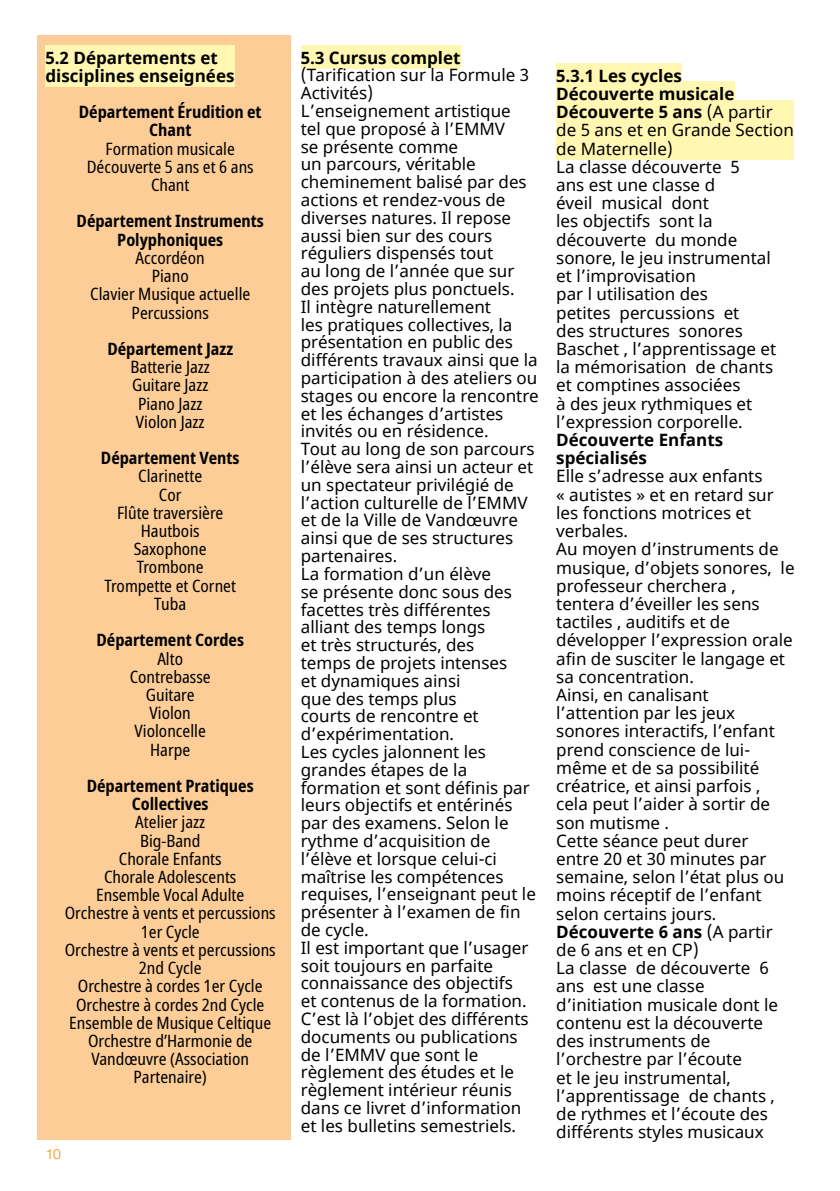
<style>
.page{position:relative;width:840px;height:1191px;background:#fff}
.page>*{position:absolute;margin:0;border:0;box-sizing:border-box;transform-origin:0 0}
.t1{font:17px/17.8px "Noto Sans";color:#000}
.t2{font:condensed 17px/18.2px "Noto Sans";color:#000;text-align:center}
.t3{font:700 condensed 17px/18.2px "Noto Sans";color:#000;text-align:center}
.t4{font:700 17px/18.2px "Noto Sans";color:#000}
.t5{font:300 14px "Helvetica LT Std";color:#f28c00}
.s1{font-weight:700}
</style>
<div class="page">
<div style="left:37px;top:35px;width:254px;height:1105px;background:#fccd96"></div>
<div style="left:45px;top:45px;width:189px;height:42px;background:#fff7b2"></div>
<div style="left:300px;top:45px;width:160px;height:24px;background:#fff7b2"></div>
<div style="left:556px;top:64px;width:125px;height:23px;background:#fff7b2"></div>
<div style="left:556px;top:82px;width:178px;height:23px;background:#fff7b2"></div>
<div style="left:556px;top:100px;width:237px;height:60px;background:#fff7b2"></div>
<p class="t4" style="left:45px;top:49px;width:190px">5.2 Départements et disciplines enseignées</p>
<p class="t3" style="left:79px;top:103px;width:184px">Département Érudition et<br>Chant</p>
<p class="t2" style="left:87px;top:140px;width:168px">Formation musicale<br>Découverte 5 ans et 6 ans<br>Chant</p>
<p class="t3" style="left:76px;top:212px;width:189px">Département Instruments<br>Polyphoniques</p>
<p class="t2" style="left:90px;top:249px;width:162px">Accordéon<br>Piano<br>Clavier Musique actuelle<br>Percussions</p>
<p class="t3" style="left:107px;top:340px;width:127px">Département Jazz</p>
<p class="t2" style="left:130px;top:358px;width:81px">Batterie Jazz<br>Guitare Jazz<br>Piano Jazz<br>Violon Jazz</p>
<p class="t3" style="left:101px;top:449px;width:140px">Département Vents</p>
<p class="t2" style="left:104px;top:467px;width:133px">Clarinette<br>Cor<br>Flûte traversière<br>Hautbois<br>Saxophone<br>Trombone<br>Trompette et Cornet<br>Tuba</p>
<p class="t3" style="left:96px;top:631px;width:149px">Département Cordes</p>
<p class="t2" style="left:130px;top:649px;width:83px">Alto<br>Contrebasse<br>Guitare<br>Violon<br>Violoncelle<br>Harpe</p>
<p class="t3" style="left:87px;top:777px;width:168px">Département Pratiques<br>Collectives</p>
<p class="t2" style="left:65px;top:813px;width:212px">Atelier jazz<br>Big-Band<br>Chorale Enfants<br>Chorale Adolescents<br>Ensemble Vocal Adulte<br>Orchestre à vents et percussions<br>1er Cycle<br>Orchestre à vents et percussions<br>2nd Cycle<br>Orchestre à cordes 1er Cycle<br>Orchestre à cordes 2nd Cycle<br>Ensemble de Musique Celtique<br>Orchestre d’Harmonie de<br>Vandœuvre (Association<br>Partenaire)</p>
<p class="t5" style="left:45px;top:1144px;width:17px">10</p>
<p class="t4" style="left:300px;top:49px;width:161px">5.3 Cursus complet</p>
<p class="t1" style="left:300px;top:67px;width:239px">(Tarification sur la Formule 3<br>Activités)<br>L’enseignement artistique<br>tel que proposé à l’EMMV<br>se présente comme<br>un parcours, vé ritable cheminement balisé par des actions et rendez-vous de diverses natures. Il repose aussi bien sur des cours réguliers dispensés tout<br>au long de l’année que sur des projets plus ponctuels.<br>Il intègre naturellement<br>les pratiques collectives, la présentation en public des différents travaux ainsi que la participation à des ateliers ou stages ou encore la rencontre et les échanges d’artistes invités ou en résidence.<br>Tout au long de son parcours l’élève sera ainsi un acteur et un spectateur privilégié de l’action culturelle de l’EMMV et de la Ville de Vandœuvre ainsi que de ses structures partenaires.<br>La formation d’un élève<br>se présente donc sous des facettes très diffé rentes alliant des temps longs<br>et très structurés, des<br>temps de projets intenses<br>et dynamiques ainsi<br>que des temps plus<br>courts de rencontre et d’expérimentation.<br>Les cycles jalonnent les grandes étapes de la formation et sont définis par leurs objectifs et entérinés par des examens. Selon le rythme d’acquisition de l’élève et lorsque celui-ci maîtrise les compétences requises, l’enseignant peut le présenter à l’examen de fin de cycle.<br>Il est important que l’usager soit toujours en parfaite connaissance des objectifs<br>et contenus de la formation.<br>C’est là l’objet des différents documents ou publications de l’EMMV que sont le règlement des études et le règlement intérieur réunis dans ce livret d’information et les bulletins semestriels.</p>
<p class="t1" style="left:556px;top:67px;width:239px"><span class="s1">5.3.1 Les cycles<br>Découverte musicale<br>Découverte 5 ans</span> (A partir de 5 ans et en Grande Section de Maternelle)<br>La classe découverte 5<br>ans est une classe d<br>éveil musical dont<br>les objectifs sont la découverte du monde sonore, le jeu instrumental<br>et l’improvisation<br>par l utilisation des<br>petites percussions et<br>des structures sonores<br>Baschet , l’apprentissage et la mémorisation de chants<br>et comptines associées<br>à des jeux rythmiques et l’expression corporelle.</p>
<p class="t4" style="left:556px;top:431px;width:168px">Découverte Enfants spécialisés</p>
<p class="t1" style="left:556px;top:468px;width:240px">Elle s’adresse aux enfants<br>« autistes » et en retard sur les fonctions motrices et verbales.<br>Au moyen d’instruments de musique, d’objets sonores, le professeur cherchera , tentera d’éveiller les sens tactiles , auditifs et de développer l’expression orale afin de susciter le langage et sa concentration.<br>Ainsi, en canalisant l’attention par les jeux sonores interactifs, l’enfant prend conscience de lui&shy;même et de sa possibilité créatrice, et ainsi parfois , cela peut l’aider à sortir de son mutisme .<br>Cette séance peut durer entre 20 et 30 minutes par semaine, selon l’état plus ou moins réceptif de l’enfant selon certains jours.<br><span class="s1">Découverte 6 ans</span> (A partir de 6 ans et en CP)<br>La classe de découverte 6 ans est une classe d’initiation musicale dont le contenu est la découverte des instruments de l’orchestre par l’écoute<br>et le jeu instrumental, l’apprentissage de chants , de rythmes et l’écoute des différents styles musicaux</p>
</div>
